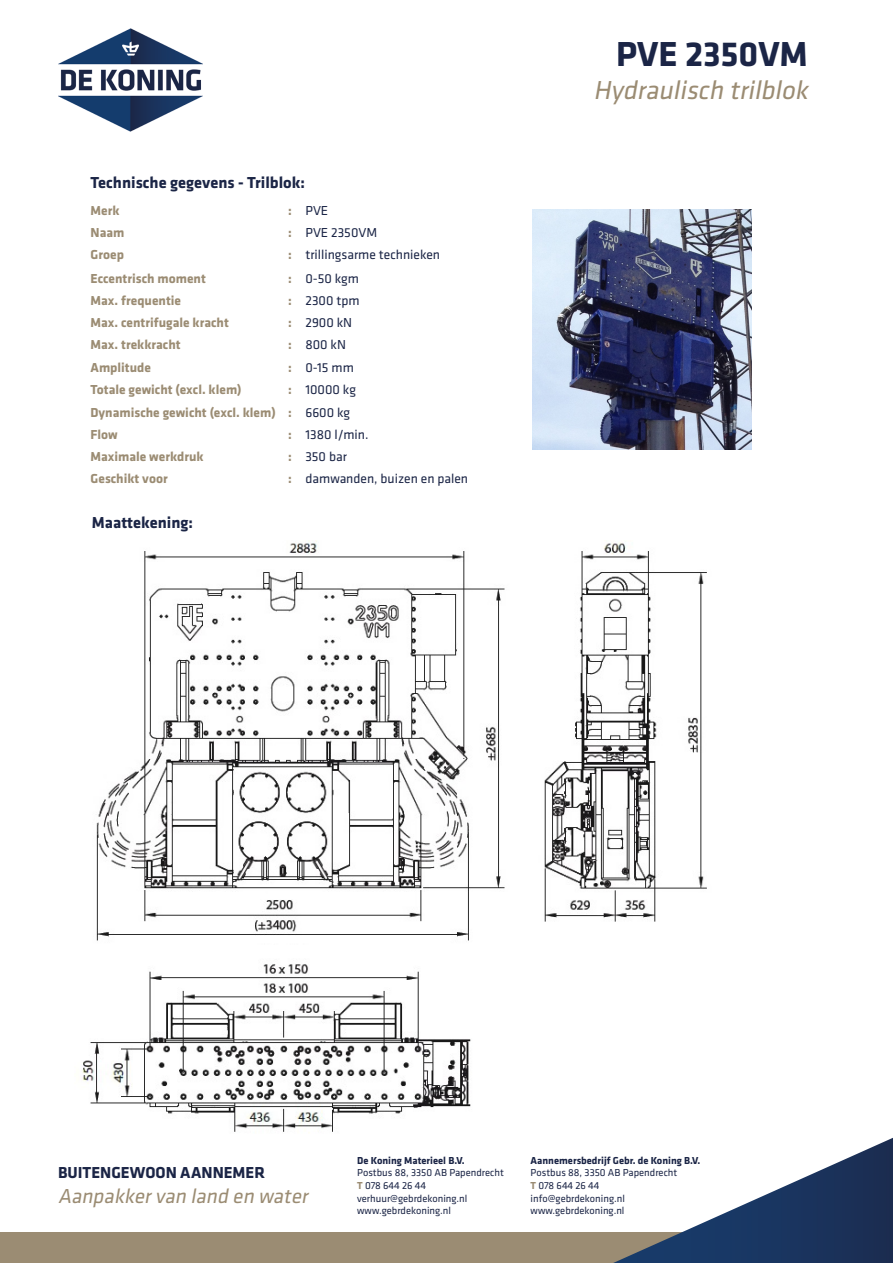
<style>
.page{position:relative;width:893px;height:1263px;background:#fff}
.page>*{position:absolute;margin:0;border:0;box-sizing:border-box;transform-origin:0 0}
.t1{font:700 36px "Klavika";color:#1b2546}
.t2{font:italic 27px "Klavika";color:#9b8c73}
.t3{font:italic 21px "Klavika";color:#9b8c73}
.t4{font:700 16.5px "Klavika";color:#1b2546}
.t5{font:700 13.5px/22.2px "Klavika";color:#9b8c73}
.t6{font:13.5px "Klavika";color:#1b2546}
.t7{font:10.5px/12.6px "Klavika";color:#1b2546}
.t8{font:700 10.5px "Klavika";color:#1b2546}
.s1{font-weight:700;color:#9b8c73}
.s2{font-weight:400;color:#1b2546}
</style>
<div class="page">
<img style="left:58px;top:28px;width:145px;height:104px">
<img style="left:82px;top:964px;width:389px;height:168px">
<img style="left:544px;top:542px;width:163px;height:380px">
<div style="left:0;top:1232px;width:893px;height:31px;background:#9b8c73"></div>
<img style="left:613px;top:1138px;width:280px;height:125px">
<img style="left:96px;top:540px;width:409px;height:401px">
<img style="left:532px;top:209px;width:220px;height:240px">
<p class="t4" style="left:91px;top:173px;width:216px">Technische gegevens - Trilblok:</p>
<p class="t5" style="left:91px;top:200px;width:30px">Merk</p>
<p class="t6" style="left:288px;top:203px;width:42px"><span class="s1">:</span> PVE</p>
<p class="t5" style="left:91px;top:222px;width:35px">Naam</p>
<p class="t6" style="left:288px;top:225px;width:91px"><span class="s1">:</span> PVE 2350VM</p>
<p class="t5" style="left:91px;top:244px;width:35px">Groep</p>
<p class="t6" style="left:288px;top:247px;width:154px"><span class="s1">:</span> trillingsarme technieken</p>
<p class="t5" style="left:91px;top:267px;width:117px">Eccentrisch moment</p>
<p class="t6" style="left:288px;top:271px;width:72px"><span class="s1">:</span> 0-50 kgm</p>
<p class="t5" style="left:91px;top:290px;width:92px">Max. frequentie</p>
<p class="t6" style="left:288px;top:293px;width:73px"><span class="s1">:</span> 2300 tpm</p>
<p class="t5" style="left:91px;top:312px;width:140px">Max. centrifugale kracht</p>
<p class="t6" style="left:288px;top:315px;width:66px"><span class="s1">:</span> 2900 kN</p>
<p class="t5" style="left:91px;top:334px;width:92px">Max. trekkracht</p>
<p class="t6" style="left:288px;top:338px;width:59px"><span class="s1">:</span> 800 kN</p>
<p class="t5" style="left:91px;top:357px;width:62px">Amplitude</p>
<p class="t6" style="left:288px;top:360px;width:67px"><span class="s1">:</span> 0-15 mm</p>
<p class="t5" style="left:91px;top:379px;width:153px">Totale gewicht (excl. klem)</p>
<p class="t5" style="left:91px;top:379px;width:267px;text-indent:197px">: <span class="s2">10000 kg<br></span>Dynamische gewicht (excl. klem) : <span class="s2">6600 kg<br></span>Flow</p>
<p class="t6" style="left:288px;top:427px;width:82px"><span class="s1">:</span> 1380 l/min.</p>
<p class="t5" style="left:91px;top:445px;width:115px">Maximale werkdruk</p>
<p class="t6" style="left:288px;top:449px;width:60px"><span class="s1">:</span> 350 bar</p>
<p class="t5" style="left:91px;top:468px;width:79px">Geschikt voor</p>
<p class="t6" style="left:288px;top:471px;width:182px"><span class="s1">:</span> damwanden, buizen en palen</p>
<p class="t4" style="left:92px;top:513px;width:103px">Maattekening:</p>
<h1 class="t1" style="left:616px;top:35px;width:193px">PVE 2350VM</h1>
<h2 class="t2" style="left:593px;top:75px;width:221px">Hydraulisch trilblok</h2>
<p class="t4" style="left:58px;top:1163px;width:208px">BUITENGEWOON AANNEMER</p>
<h3 class="t3" style="left:58px;top:1184px;width:255px">Aanpakkervan land en water</h3>
<p class="t8" style="left:357px;top:1154px;width:109px">De Koning Materieel B.V.</p>
<p class="t7" style="left:357px;top:1167px;width:148px">Postbus 88, 3350 AB Papendrecht<br><span class="s1">T</span> 078 644 26 44 verhuur@gebrdekoning.nl www.gebrdekoning.nl</p>
<p class="t8" style="left:531px;top:1154px;width:171px">Aannemersbedrijf Gebr. de Koning B.V.</p>
<p class="t7" style="left:531px;top:1167px;width:148px">Postbus 88, 3350 AB Papendrecht<br><span class="s1">T</span> 078 644 26 44 info@gebrdekoning.nl www.gebrdekoning.nl</p>
</div>
